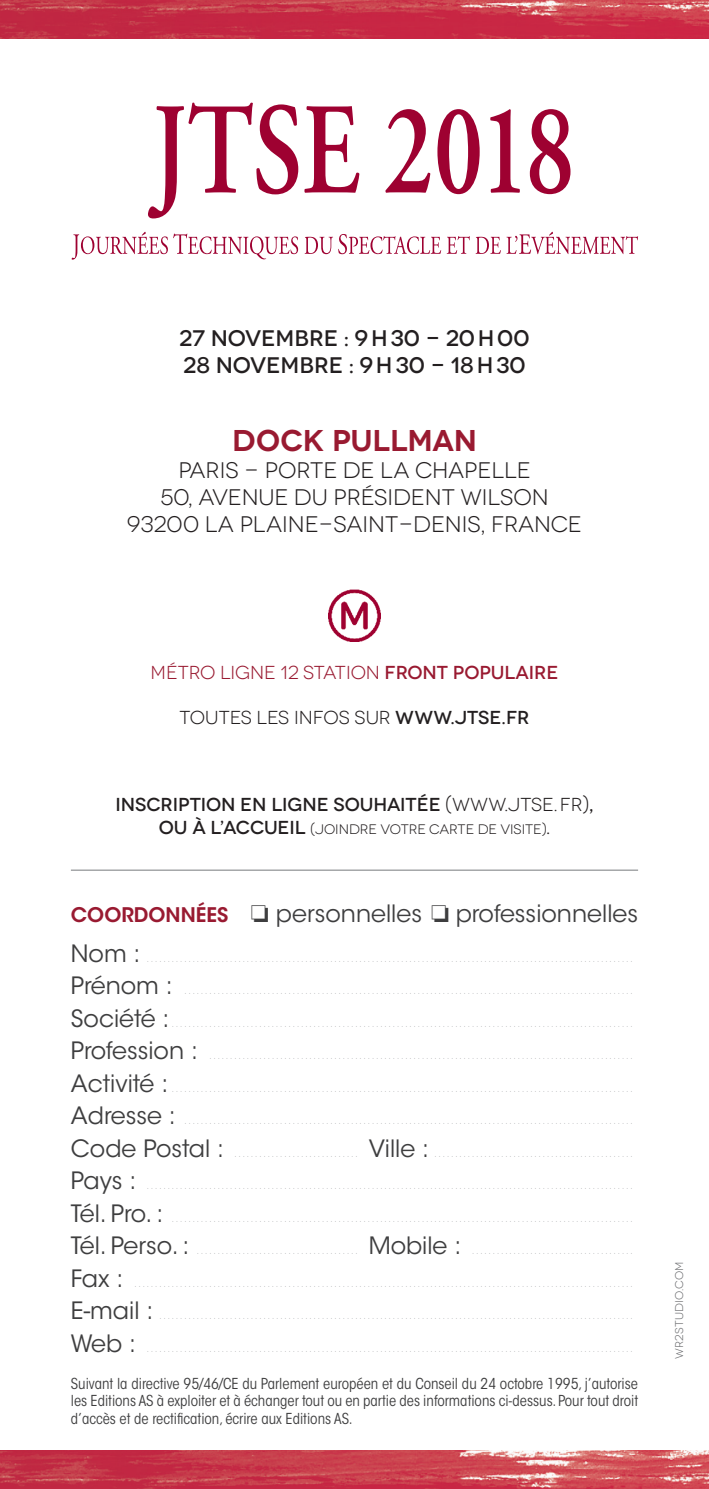
<style>
.page{position:relative;width:709px;height:1489px;background:#fff}
.page>*{position:absolute;margin:0;border:0;box-sizing:border-box;transform-origin:0 0}
.t1{font:600 30px "Novecentowide";letter-spacing:-.01em;color:#991a31}
.t2{font:23.75px "ITC Avant Garde Std";color:#3e3e3f}
.t3{font:22.5px "Novecentowide";color:#231f20}
.t4{font:500 22.5px "Novecentowide";color:#231f20}
.t5{font:500 18.75px "Novecentowide";color:#231f20}
.t6{font:18.75px "Novecentowide";color:#991a31}
.t7{font:18.75px "Novecentowide";color:#231f20}
.t8{font:condensed 15px/17.5px "ITC Avant Garde Std";color:#3e3e3f;text-align:justify}
.t9{font:13.75px "Novecentowide";color:#231f20}
.t10{font:200 condensed 12.5px "ITC Avant Garde Std";color:#939598}
.t11{font:11.25px "Novecentowide";letter-spacing:.02em;color:#6c6d70}
.s1{font-weight:500}
.s2{font-weight:400}
.s3{font-weight:500;font-size:18.75px}
.s4{font-weight:500;font-size:15px}
.s5{font-weight:600;font-size:20px;color:#991a31}
.s6{font-weight:400;font-stretch:normal;font-size:23.75px;color:#3e3e3f}
</style>
<div class="page">
<hr style="left:71px;top:869px;width:567px;height:1px;background:#939598">
<img style="left:328px;top:589px;width:53px;height:52px">
<img style="left:0;top:0;width:709px;height:38px">
<img style="left:0;top:1450px;width:709px;height:38px">
<svg style="left:72px;top:232px;width:566px;height:28px"></svg>
<svg style="left:148px;top:103px;width:150px;height:115px"></svg>
<svg style="left:304px;top:106px;width:55px;height:87px"></svg>
<svg style="left:385px;top:109px;width:45px;height:84px"></svg>
<svg style="left:437px;top:109px;width:42px;height:85px"></svg>
<svg style="left:490px;top:109px;width:30px;height:84px"></svg>
<svg style="left:530px;top:109px;width:40px;height:85px"></svg>
<p class="t4" style="left:179px;top:324px;width:352px">27 NOVEMBRE : 9 H 30 - 20 H 00</p>
<p class="t4" style="left:183px;top:351px;width:344px">28 NOVEMBRE : 9 H 30 - 18 H 30</p>
<p class="t1" style="left:232px;top:422px;width:246px">DOCK PULLMAN</p>
<p class="t3" style="left:178px;top:457px;width:354px">PARIS - PORTE DE LA CHAPELLE</p>
<p class="t3" style="left:160px;top:484px;width:390px">50, AVENUE DU PRÉSIDENT WILSON</p>
<p class="t3" style="left:127px;top:511px;width:456px">93200 LA PLAINE-SAINT-DENIS, FRANCE</p>
<p class="t6" style="left:151px;top:662px;width:409px">MÉTRO LIGNE 12 STATION <span class="s1">FRONT POPULAIRE</span></p>
<p class="t7" style="left:179px;top:707px;width:351px">TOUTES LES INFOS SUR <span class="s1">WWW.JTSE.FR</span></p>
<p class="t5" style="left:115px;top:793px;width:479px">INSCRIPTION EN LIGNE SOUHAITÉE <span class="s2">(WWW.JTSE. FR)</span>,</p>
<p class="t9" style="left:159px;top:821px;width:393px"><span class="s3">OU À L’ACCUEIL</span> (JOINDRE VOTRE CARTE DE VISITE)<span class="s4">.</span></p>
<p class="t2" style="left:71px;top:899px;width:568px"><span class="s5">COORDONNÉES</span> ❏ personnelles ❏ professionnelles</p>
<p class="t10" style="left:71px;top:949px;width:564px"><span class="s6">Nom :</span> ………………………………………………………………………………………………………</p>
<p class="t10" style="left:71px;top:982px;width:564px"><span class="s6">Prénom :</span> ………………………………………………………………………………………………</p>
<p class="t10" style="left:71px;top:1014px;width:564px"><span class="s6">Société :</span>…………………………………………………………………………………………………</p>
<p class="t10" style="left:71px;top:1047px;width:564px"><span class="s6">Profession :</span> …………………………………………………………………………………………</p>
<p class="t10" style="left:71px;top:1079px;width:564px"><span class="s6">Activité :</span> …………………………………………………………………………………………………</p>
<p class="t10" style="left:71px;top:1112px;width:564px"><span class="s6">Adresse :</span> ………………………………………………………………………………………………</p>
<p class="t10" style="left:71px;top:1144px;width:564px"><span class="s6">Code Postal :</span> ………………………… <span class="s6">Ville :</span> …………………………………………</p>
<p class="t10" style="left:71px;top:1177px;width:564px"><span class="s6">Pays :</span> ………………………………………………………………………………………………………</p>
<p class="t10" style="left:71px;top:1209px;width:564px"><span class="s6">Tél. Pro. :</span> …………………………………………………………………………………………………</p>
<p class="t10" style="left:71px;top:1242px;width:564px"><span class="s6">Tél. Perso. :</span> ………………………………… <span class="s6">Mobile :</span> …………………………………</p>
<p class="t10" style="left:71px;top:1274px;width:564px"><span class="s6">Fax :</span> …………………………………………………………………………………………………………</p>
<p class="t10" style="left:71px;top:1307px;width:564px"><span class="s6">E-mail :</span> ……………………………………………………………………………………………………</p>
<p class="t10" style="left:71px;top:1339px;width:564px"><span class="s6">Web :</span> ………………………………………………………………………………………………………</p>
<p class="t8" style="left:71px;top:1374px;width:568px">Suivant la directive 95/46/CE du Parlement européen et du Conseil du 24 octobre 1995, j’autorise les Editions AS à exploiter et à échanger tout ou en partie des informations ci-dessus. Pour tout droit d’accès et de rectification, écrire aux Editions AS.</p>
<p class="t11" style="left:672px;top:1358px;width:99px;rotate:-90deg">WR2STUDIO.COM</p>
</div>
